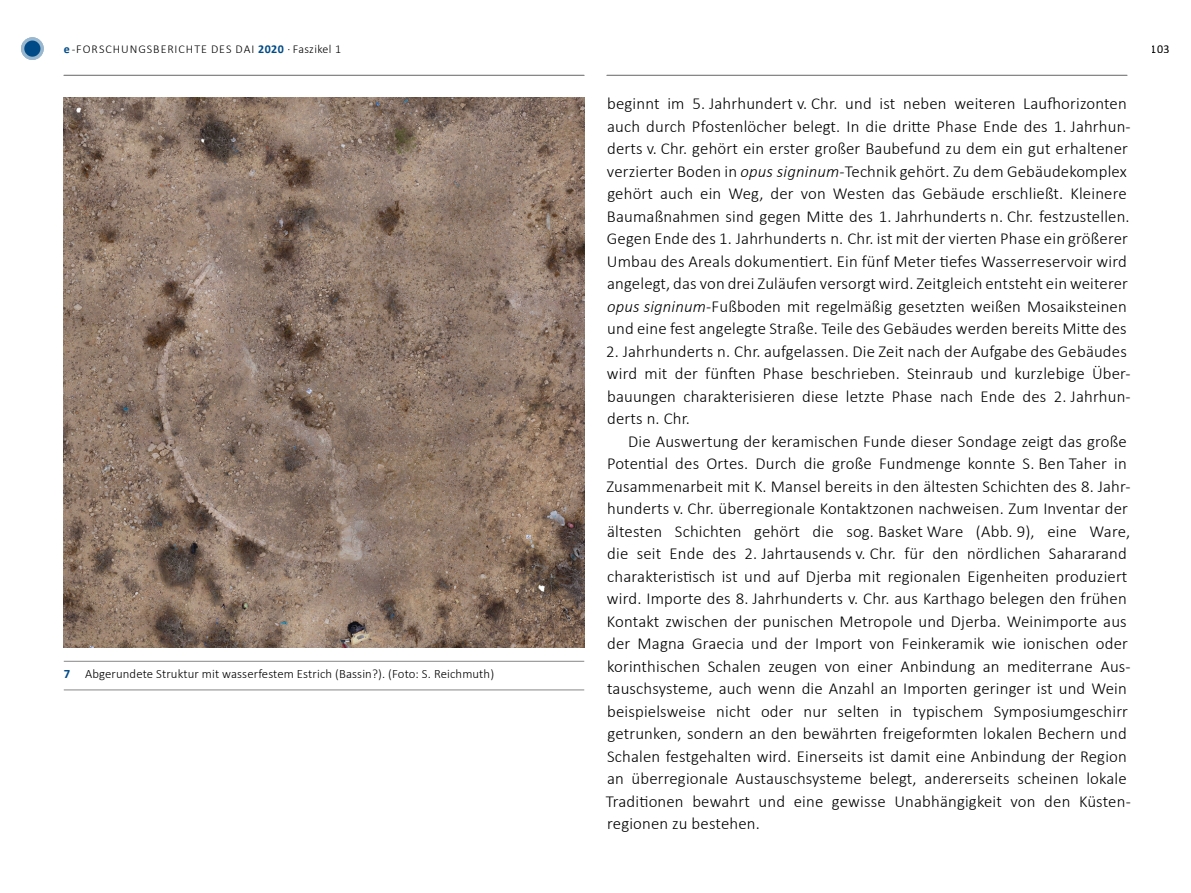
<style>
.page{position:relative;width:1191px;height:893px;background:#fff}
.page>*{position:absolute;margin:0;border:0;box-sizing:border-box;transform-origin:0 0}
.t1{font:300 16.8px/22.5px "Calibri";letter-spacing:.01em;color:#000}
.t2{font:300 12.75px "Calibri";letter-spacing:.01em;color:#000}
.t3{font:300 12px "Calibri";letter-spacing:.08em;color:#000}
.t4{font:12px "Calibri";color:#000}
.s1{font-weight:700;color:#004b87}
.s2{font-style:italic}
</style>
<div class="page">
<hr style="left:607px;top:75px;width:520px;height:1px;background:#878787">
<hr style="left:64px;top:75px;width:520px;height:1px;background:#878787">
<svg style="left:23px;top:39px;width:19px;height:19px"></svg>
<div style="left:21px;top:37px;width:23px;height:23px;border:3px solid #99b7cf;border-radius:50%"></div>
<img style="left:64px;top:98px;width:520px;height:550px">
<hr style="left:64px;top:661px;width:520px;height:1px;background:#878787">
<hr style="left:64px;top:690px;width:520px;height:1px;background:#878787">
<p class="t3" style="left:64px;top:41px;width:279px"><span class="s1">e</span>-FORSCHUNGSBERICHTE DES DAI <span class="s1">2020</span> · Faszikel 1</p>
<p class="t4" style="left:1151px;top:41px;width:20px">103</p>
<p class="t2" style="left:64px;top:666px;width:432px"><span class="s1">7</span> Abgerundete Struktur mit wasserfestem Estrich (Bassin?). (Foto: S. Reichmuth)</p>
<p class="t1" style="left:607px;top:92px;width:525px">beginnt im 5. Jahrhundert v. Chr. und ist neben weiteren Laufhorizonten auch durch Pfostenlöcher belegt. In die dritte Phase Ende des 1. Jahrhun&shy;derts v. Chr. gehört ein erster großer Baubefund zu dem ein gut erhaltener verzierter Boden in <span class="s2">opus signinum</span>-Technik gehört. Zu dem Gebäudekomplex gehört auch ein Weg, der von Westen das Gebäude erschließt. Kleinere Baumaßnahmen sind gegen Mitte des 1. Jahrhunderts n. Chr. festzustellen.<br>Gegen Ende des 1. Jahrhunderts n. Chr. ist mit der vierten Phase ein größerer Umbau des Areals dokumentiert. Ein fünf Meter tiefes Wasserreservoir wird angelegt, das von drei Zuläufen versorgt wird. Zeitgleich entsteht ein weiterer <span class="s2">opus signinum</span>-Fußboden mit regelmäßig gesetzten weißen Mosaiksteinen und eine fest angelegte Straße. Teile des Gebäudes werden bereits Mitte des</p>
<p class="t1" style="left:606px;top:340px;width:526px">2. Jahrhunderts n. Chr. aufgelassen. Die Zeit nach der Aufgabe des Gebäudes wird mit der fünften Phase beschrieben. Steinraub und kurzlebige Über&shy;bauungen charakterisieren diese letzte Phase nach Ende des 2. Jahrhun&shy;derts n. Chr.</p>
<p class="t1" style="left:606px;top:430px;width:526px;text-indent:22px">Die Auswertung der keramischen Funde dieser Sondage zeigt das große Potential des Ortes. Durch die große Fundmenge konnte S. Ben Taher in Zusammenarbeit mit K. Mansel bereits in den ältesten Schichten des 8. Jahr&shy;hunderts v. Chr. überregionale Kontaktzonen nachweisen. Zum Inventar der ältesten Schichten gehört die sog. Basket Ware (Abb. 9), eine Ware, die seit Ende des 2. Jahrtausends v. Chr. für den nördlichen Sahararand charakteristisch ist und auf Djerba mit regionalen Eigenheiten produziert wird. Importe des 8. Jahrhunderts v. Chr. aus Karthago belegen den frühen Kontakt zwischen der punischen Metropole und Djerba. Weinimporte aus der Magna Graecia und der Import von Feinkeramik wie ionischen oder korinthischen Schalen zeugen von einer Anbindung an mediterrane Aus&shy;tauschsysteme, auch wenn die Anzahl an Importen geringer ist und Wein beispielsweise nicht oder nur selten in typischem Symposiumgeschirr getrunken, sondern an den bewährten freigeformten lokalen Bechern und Schalen festgehalten wird. Einerseits ist damit eine Anbindung der Region an überregionale Austauschsysteme belegt, andererseits scheinen lokale Traditionen bewahrt und eine gewisse Unabhängigkeit von den Küsten&shy;regionen zu bestehen.</p>
</div>
